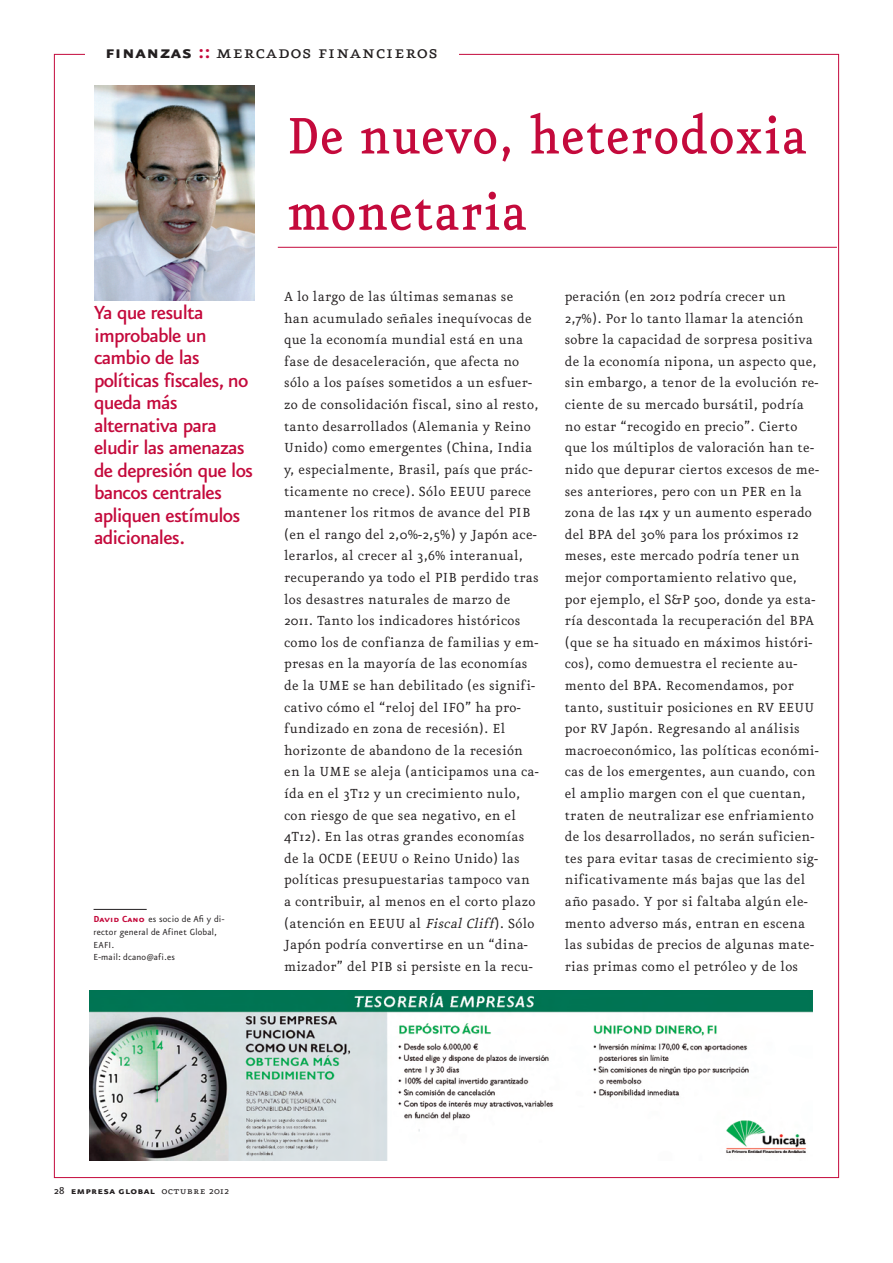
<style>
.page{position:relative;width:893px;height:1263px;background:#fff}
.page>*{position:absolute;margin:0;border:0;box-sizing:border-box;transform-origin:0 0}
.t1{font:500 61.5px/76.2px "Eureka";letter-spacing:.02em;color:#c40a3c;scale:.9 1}
.t2{font:500 22.5px/22.5px "Eureka Sans";letter-spacing:-.035em;color:#c40a3c}
.t3{font:21.9px "Eureka Small Caps";letter-spacing:.025em;color:#231f20}
.t4{font:15.75px/21.6px "Eureka";letter-spacing:.015em;color:#231f20}
.t5{font:12px "Eureka Sans Bold Caps";letter-spacing:.025em;color:#231f20}
.t6{font:10.5px/12.8px "Eureka Sans";letter-spacing:.015em;color:#231f20}
.s1{font-family:"Eureka Sans Bold Caps"}
.s2{font-family:"Eureka Sans Bold Caps";color:#c40a3c}
.s3{font-style:italic}
.s4{font-family:"Eureka";font-weight:500}
.s5{font-family:"Eureka Small Caps"}
.s6{font-family:"Eureka"}
</style>
<div class="page">
<img style="left:90px;top:991px;width:723px;height:170px">
<img style="left:94px;top:86px;width:160px;height:214px">
<hr style="left:278px;top:247px;width:559px;height:1px;background:#c40a3c">
<hr style="left:94px;top:909px;width:53px;height:1px;background:#231f20">
<h3 class="t3" style="left:105px;top:41px;width:334px"><span class="s1">finanzas</span> <span class="s2">::</span> mercados financieros</h3>
<h2 class="t2" style="left:94px;top:300px;width:161px">Ya que resulta improbable un cambio de las políticas fiscales, no queda más alternativa para eludir las amenazas de depresión que los bancos centrales apliquen estímulos adicionales.</h2>
<p class="t6" style="left:94px;top:913px;width:132px"><span class="s2">David Cano</span> es socio de Afi y di&shy;rector general de Afinet Global,<br>EAFI.<br>E-mail: dcano@afi.es</p>
<h1 class="t1" style="left:287px;top:100px;width:579px">De nuevo, heterodoxia monetaria</h1>
<p class="t4" style="left:284px;top:286px;width:256px">A lo largo de las últimas semanas se han acumulado señales inequívocas de que la economía mundial está en una fase de desaceleración, que afecta no sólo a los países sometidos a un esfuer&shy;zo de consolidación fiscal, sino al resto, tanto desarrollados (Alemania y Reino Unido) como emergentes (China, India y, especialmente, Brasil, país que prác&shy;ticamente no crece). Sólo EEUU parece mantener los ritmos de avance del PIB (en el rango del 2,0%-2,5%) y Japón ace&shy;lerarlos, al crecer al 3,6% interanual, recuperando ya todo el PIB perdido tras los desastres naturales de marzo de 2011. Tanto los indicadores históricos como los de confianza de familias y em&shy;presas en la mayoría de las economías de la UME se han debilitado (es signifi&shy;cativo cómo el “reloj del IFO” ha pro&shy;fundizado en zona de recesión). El horizonte de abandono de la recesión en la UME se aleja (anticipamos una ca&shy;ída en el 3T12 y un crecimiento nulo, con riesgo de que sea negativo, en el 4T12). En las otras grandes economías de la OCDE (EEUU o Reino Unido) las políticas presupuestarias tampoco van a contribuir, al menos en el corto plazo (atención en EEUU al <span class="s3">FiscalCliff</span>). Sólo Japón podría convertirse en un “dina&shy;mizador” del PIB si persiste en la recu-</p>
<p class="t4" style="left:565px;top:286px;width:256px">peración (en 2012 podría crecer un 2,7%). Por lo tanto llamar la atención sobre la capacidad de sorpresa positiva de la economía nipona, un aspecto que, sin embargo, a tenor de la evolución re&shy;ciente de su mercado bursátil, podría no estar “recogido en precio”. Cierto que los múltiplos de valoración han te&shy;nido que depurar ciertos excesos de me&shy;ses anteriores, pero con un PER en la zona de las 14x y un aumento esperado del BPA del 30% para los próximos 12 meses, este mercado podría tener un mejor comportamiento relativo que, por ejemplo, el S&amp;P 500, donde ya esta&shy;ría descontada la recuperación del BPA (que se ha situado en máximos históri&shy;cos), como demuestra el reciente au&shy;mento del BPA. Recomendamos, por tanto, sustituir posiciones en RV EEUU por RV Japón. Regresando al análisis macroeconómico, las políticas económi&shy;cas de los emergentes, aun cuando, con el amplio margen con el que cuentan, traten de neutralizar ese enfriamiento de los desarrollados, no serán suficien&shy;tes para evitar tasas de crecimiento sig&shy;nificativamente más bajas que las del año pasado. Y por si faltaba algún ele&shy;mento adverso más, entran en escena las subidas de precios de algunas mate&shy;rias primas como el petróleo y de los</p>
<p class="t5" style="left:54px;top:1184px;width:177px"><span class="s4">28</span> empresa global <span class="s5">octubre</span> <span class="s6">2012</span></p>
</div>
